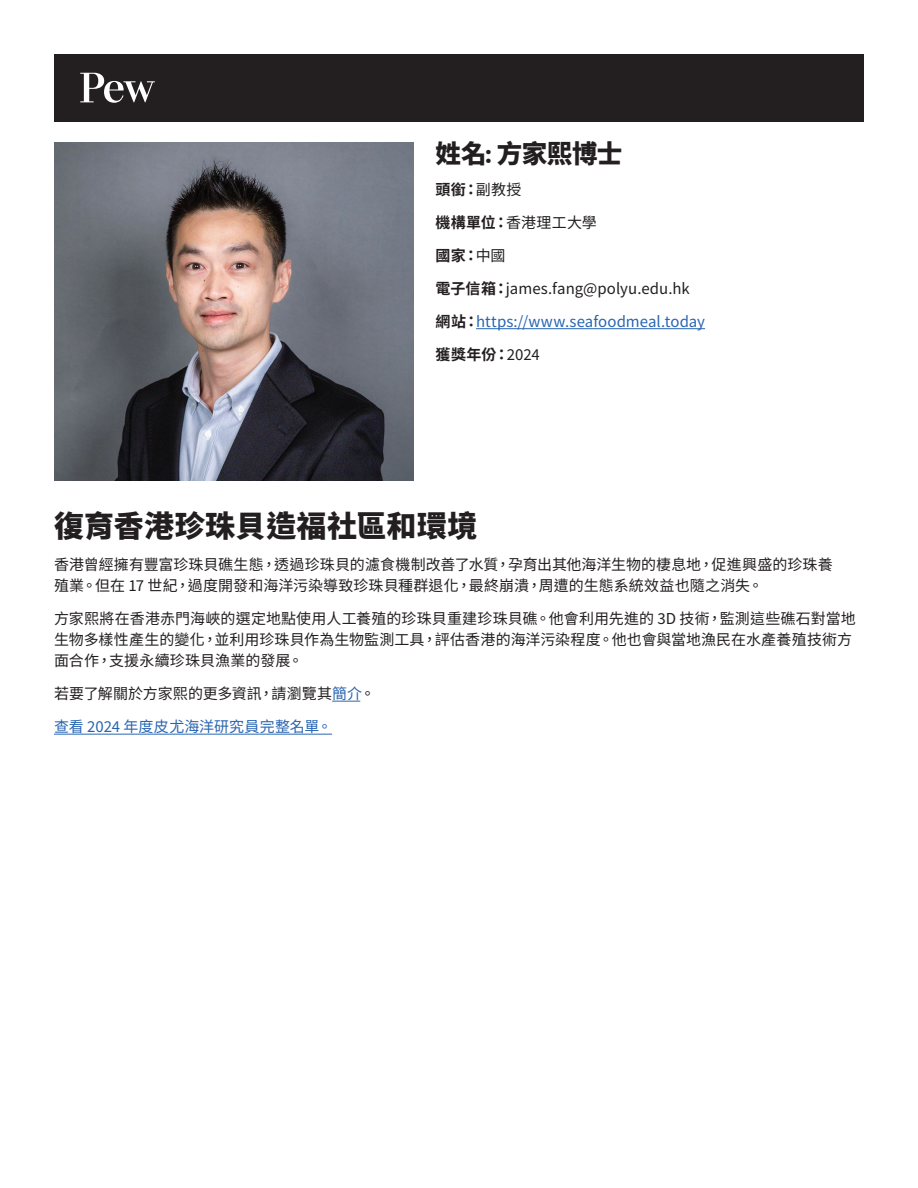
<style>
.page{position:relative;width:918px;height:1188px;background:#fff}
.page>*{position:absolute;margin:0;border:0;box-sizing:border-box;transform-origin:0 0}
.t1{font:900 30px "Noto Sans TC";letter-spacing:.015em;color:#231f20}
.t2{font:900 25.5px "Noto Sans TC";letter-spacing:-.015em;color:#231f20}
.t3{font:15px/21px "Noto Sans TC";letter-spacing:.005em;color:#231f20}
.t4{font:15px "Noto Sans TC";color:#2865b1}
.t5{font:700 15px "Noto Sans TC";letter-spacing:.02em;color:#231f20}
.s1{font-family:"Lato"}
.s2{font-weight:400}
.s3{font-weight:700}
.s4{font-weight:700;color:#231f20}
.s5{color:#2865b1}
</style>
<div class="page">
<div style="left:54px;top:54px;width:810px;height:68px;background:#231f20"></div>
<svg style="left:80px;top:73px;width:75px;height:30px"></svg>
<hr style="left:476px;top:328px;width:229px;height:1px;background:#2865b1">
<svg style="left:332px;top:701px;width:28px;height:1px"></svg>
<hr style="left:54px;top:734px;width:278px;height:1px;background:#2865b1">
<img style="left:55px;top:143px;width:358px;height:337px">
<h2 class="t2" style="left:436px;top:139px;width:188px">姓名<span class="s1">:</span> 方家熙博士</h2>
<p class="t5" style="left:436px;top:181px;width:88px">頭銜：<span class="s2">副教授</span></p>
<p class="t3" style="left:436px;top:212px;width:163px"><span class="s3">機構單位：</span>香港理工大學</p>
<p class="t5" style="left:436px;top:247px;width:72px">國家：<span class="s2">中國</span></p>
<p class="t3" style="left:436px;top:278px;width:256px"><span class="s3">電子信箱：</span>james.fang@polyu.edu.hk</p>
<p class="t4" style="left:436px;top:313px;width:271px"><span class="s4">網站：</span>https://www.seafoodmeal.today</p>
<p class="t5" style="left:436px;top:346px;width:106px">獲獎年份：<span class="s2">2024</span></p>
<h1 class="t1" style="left:54px;top:509px;width:425px">復育香港珍珠貝造福社區和環境</h1>
<p class="t3" style="left:54px;top:554px;width:780px">香港曾經擁有豐富珍珠貝礁生態，透過珍珠貝的濾食機制改善了水質，孕育出其他海洋生物的棲息地，促進興盛的珍珠養殖業。但在 17 世紀，過度開發和海洋污染導致珍珠貝種群退化，最終崩潰，周遭的生態系統效益也隨之消失。</p>
<p class="t3" style="left:54px;top:608px;width:803px">方家熙將在香港赤門海峽的選定地點使用人工養殖的珍珠貝重建珍珠貝礁。他會利用先進的 3D 技術，監測這些礁石對當地生物多樣性產生的變化，並利用珍珠貝作為生物監測工具，評估香港的海洋污染程度。他也會與當地漁民在水產養殖技術方面合作，支援永續珍珠貝漁業的發展。</p>
<p class="t3" style="left:54px;top:683px;width:323px">若要了解關於方家熙的更多資訊，請瀏覽其<span class="s5">簡介</span>。</p>
<p class="t4" style="left:54px;top:718px;width:280px">查看 2024 年度皮尤海洋研究員完整名單。</p>
</div>
